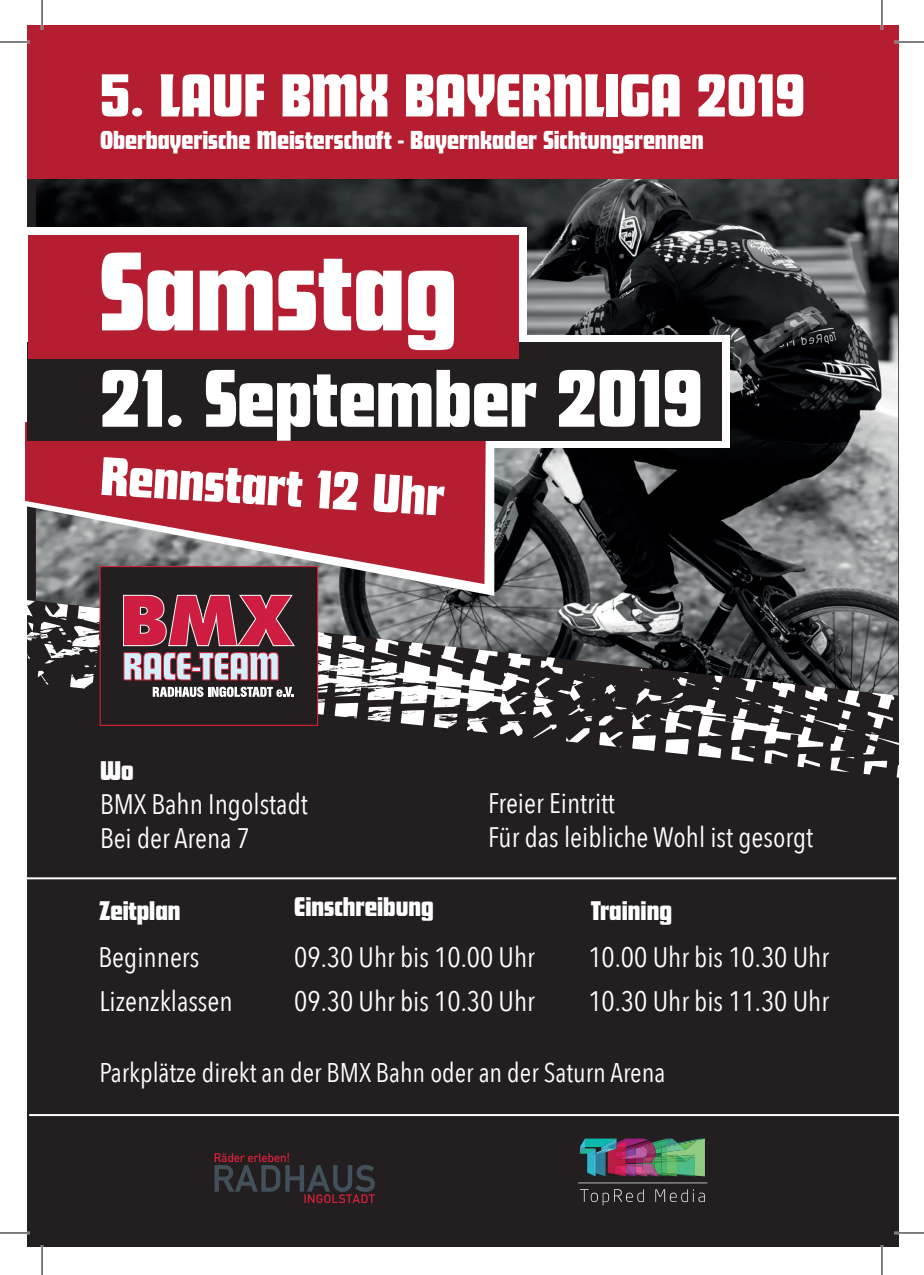
<style>
.page{position:relative;width:924px;height:1275px;background:#fff}
.page>*{position:absolute;margin:0;border:0;box-sizing:border-box;transform-origin:0 0}
.t1{font:116.6px "Futura LT Pro Display";color:#fff}
.t2{font:85.2px "Futura LT Pro Display";color:#fff}
.t3{font:63.2px "Futura LT Pro Display";color:#fff}
.t4{font:56.6px "Futura LT Pro Display";color:#fff}
.t5{font:28.2px/33.8px "Avenir Next Condensed";color:#fff}
.t6{font:28.2px "Futura LT Pro Display";color:#fff}
.t7{font:27.2px "Futura LT Pro Display";color:#fff}
.t8{font:27px "Avenir Next Condensed";color:#fff}
</style>
<div class="page">
<div style="left:27px;top:26px;width:870px;height:1220px;background:#231f20"></div>
<img style="left:36px;top:179px;width:861px;height:419px">
<div style="left:25px;top:227px;width:501px;height:134px;background:#fff"></div>
<svg style="left:35px;top:447px;width:459px;height:149px"></svg>
<div style="left:25px;top:335px;width:704px;height:112px;background:#fff"></div>
<svg style="left:25px;top:420px;width:460px;height:164px;fill:#b41e30"></svg>
<div style="left:28px;top:342px;width:693px;height:99px;background:#231f20"></div>
<div style="left:28px;top:235px;width:490px;height:123px;background:#b41e30"></div>
<div style="left:27px;top:26px;width:870px;height:153px;background:#b41e30"></div>
<img style="left:580px;top:1138px;width:124px;height:38px">
<svg style="left:580px;top:1189px;width:63px;height:16px"></svg>
<svg style="left:655px;top:1189px;width:49px;height:13px"></svg>
<svg style="left:578px;top:1182px;width:129px;height:1px"></svg>
<svg style="left:214px;top:1153px;width:161px;height:49px"></svg>
<svg style="left:27px;top:598px;width:871px;height:181px"></svg>
<div style="left:100px;top:566px;width:217px;height:159px;background:#231f20"></div>
<div style="left:100px;top:566px;width:218px;height:160px;border:1px solid #d22037"></div>
<svg style="left:123px;top:595px;width:171px;height:51px"></svg>
<svg style="left:123px;top:652px;width:68px;height:28px"></svg>
<svg style="left:191px;top:667px;width:7px;height:5px"></svg>
<svg style="left:198px;top:652px;width:81px;height:28px"></svg>
<svg style="left:153px;top:686px;width:141px;height:11px"></svg>
<hr style="left:25px;top:877px;width:870px;height:2px;background:#fff">
<hr style="left:29px;top:1114px;width:869px;height:2px;background:#fff">
<hr style="left:0;top:41px;width:30px;height:2px;background:#fff">
<hr style="left:893px;top:41px;width:30px;height:2px;background:#fff">
<hr style="left:0;top:1231px;width:30px;height:3px;background:#fff">
<hr style="left:893px;top:1231px;width:30px;height:3px;background:#fff">
<hr style="left:41px;top:0;width:2px;height:30px;background:#fff">
<hr style="left:41px;top:1245px;width:2px;height:30px;background:#fff">
<hr style="left:880px;top:0;width:2px;height:30px;background:#fff">
<hr style="left:880px;top:1245px;width:2px;height:30px;background:#fff">
<hr style="left:0;top:42px;width:30px;height:1px;background:#000">
<hr style="left:893px;top:42px;width:30px;height:1px;background:#000">
<hr style="left:0;top:1232px;width:30px;height:1px;background:#000">
<hr style="left:893px;top:1232px;width:30px;height:1px;background:#000">
<hr style="left:42px;top:0;width:1px;height:30px;background:#000">
<hr style="left:42px;top:1245px;width:1px;height:30px;background:#000">
<hr style="left:881px;top:0;width:1px;height:30px;background:#000">
<hr style="left:881px;top:1245px;width:1px;height:30px;background:#000">
<h3 class="t3" style="left:100px;top:61px;width:706px">5. LAUF BMX BAYERNLIGA 2019</h3>
<p class="t7" style="left:100px;top:125px;width:604px">Oberbayerische Meisterschaft - Bayernkader Sichtungsrennen</p>
<h1 class="t1" style="left:100px;top:228px;width:359px">Samstag</h1>
<h2 class="t2" style="left:100px;top:352px;width:604px">21. September 2019</h2>
<h3 class="t4" style="left:103px;top:444px;width:345px;rotate:4deg">Rennstart 12 Uhr</h3>
<p class="t6" style="left:100px;top:755px;width:35px">Wo</p>
<p class="t5" style="left:100px;top:786px;width:209px">BMX Bahn Ingolstadt<br>Bei der Arena 7</p>
<p class="t5" style="left:488px;top:785px;width:326px">Freier Eintritt<br>Für das leibliche Wohl ist gesorgt</p>
<p class="t6" style="left:99px;top:895px;width:83px">Zeitplan</p>
<p class="t6" style="left:294px;top:891px;width:141px">Einschreibung</p>
<p class="t6" style="left:590px;top:895px;width:82px">Training</p>
<p class="t5" style="left:98px;top:938px;width:102px">Beginners</p>
<p class="t5" style="left:294px;top:938px;width:242px">09.30 Uhr bis 10.00 Uhr</p>
<p class="t5" style="left:588px;top:938px;width:242px">10.00 Uhr bis 10.30 Uhr</p>
<p class="t5" style="left:99px;top:983px;width:135px">Lizenzklassen</p>
<p class="t5" style="left:294px;top:983px;width:242px">09.30 Uhr bis 10.30 Uhr</p>
<p class="t5" style="left:588px;top:983px;width:242px">10.30 Uhr bis 11.30 Uhr</p>
<p class="t8" style="left:99px;top:1049px;width:567px">Parkplätze direkt an der BMX Bahn oder an der Saturn Arena</p>
</div>
